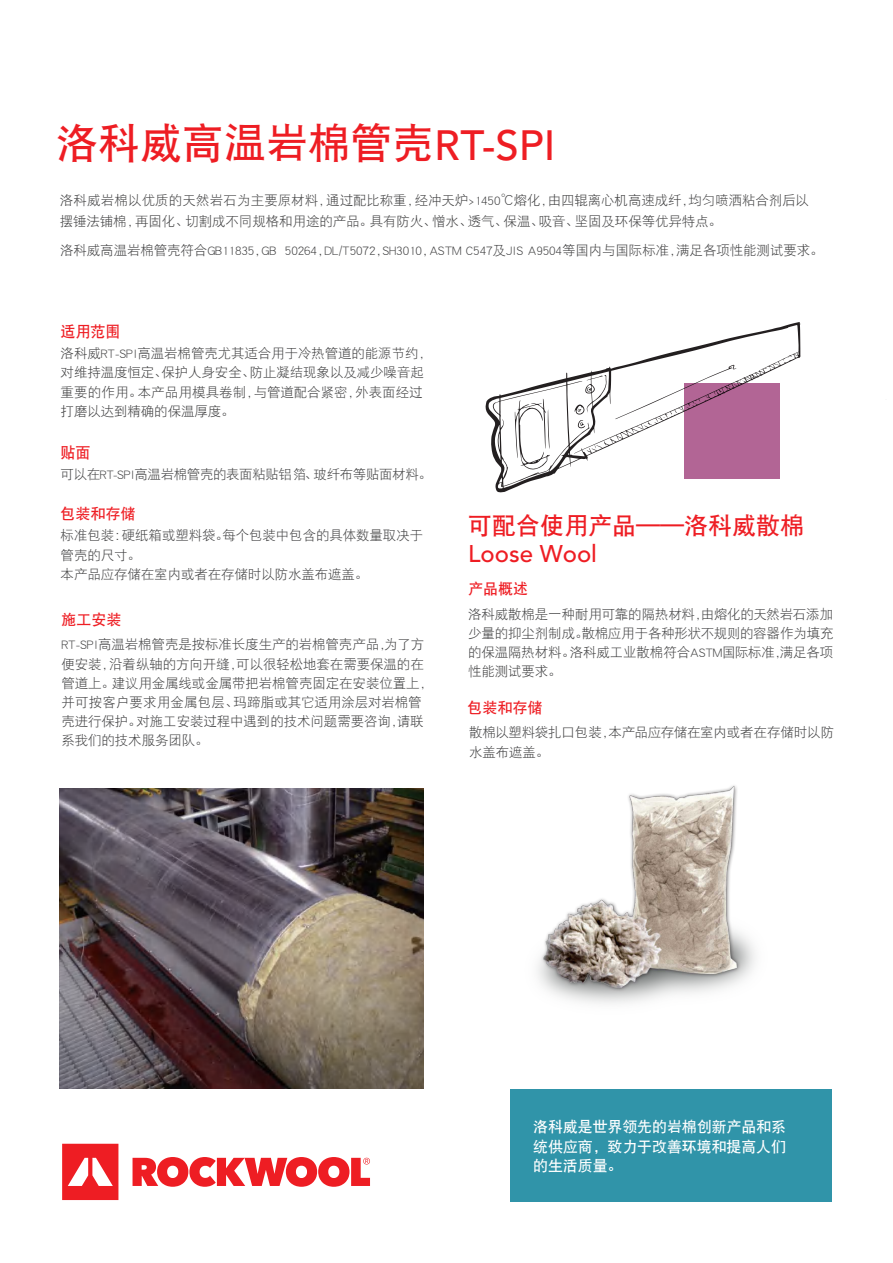
<style>
.page{position:relative;width:893px;height:1263px;background:#fff}
.page>*{position:absolute;margin:0;border:0;box-sizing:border-box;transform-origin:0 0}
.t1{font:42px "DFP Hei W7";color:#ee1d23}
.t2{font:24px "DFP Hei W7";color:#ee1d23}
.t3{font:500 24px "Avenir LT Std";color:#ee1d23}
.t4{font:15.45px "DFP Hei W7";color:#ee1d23}
.t5{font:15px/19.5px "DFP Hei W7";letter-spacing:-.01em;color:#fff;text-align:justify}
.t6{font:15px "DFP Hei W7";color:#ee1d23}
.t7{font:13.5px/19.2px "DFP Hei W3";letter-spacing:-.01em;color:#3e3e3f}
.t8{font:13.5px "DFP Hei W3";letter-spacing:-.03em;color:#3e3e3f}
.s1{font-family:"Avenir LT Std";font-weight:500}
</style>
<div class="page">
<div style="left:510px;top:1089px;width:322px;height:112px;background:#3094a9"></div>
<svg style="left:62px;top:1144px;width:56px;height:56px"></svg>
<svg style="left:133px;top:1157px;width:237px;height:30px"></svg>
<svg style="left:485px;top:322px;width:316px;height:170px"></svg>
<svg style="left:515px;top:399px;width:35px;height:71px"></svg>
<svg style="left:594px;top:445px;width:8px;height:3px"></svg>
<svg style="left:615px;top:365px;width:128px;height:54px"></svg>
<svg style="left:574px;top:404px;width:11px;height:24px"></svg>
<div style="left:684px;top:383px;width:95px;height:96px;background:#b26595"></div>
<img style="left:60px;top:788px;width:363px;height:301px">
<img style="left:537px;top:785px;width:219px;height:219px">
<h1 class="t1" style="left:56px;top:122px;width:501px">洛科威高温岩棉管壳<span class="s1">RT-SPI</span></h1>
<p class="t7" style="left:60px;top:190px;width:751px;line-height:21px">洛科威岩棉以优质的天然岩石为主要原材料，通过配比称重，经冲天炉&gt;1450℃熔化，由四辊离心机高速成纤，均匀喷洒粘合剂后以摆锤法铺棉，再固化、切割成不同规格和用途的产品。具有防火、憎水、透气、保温、吸音、坚固及环保等优异特点。</p>
<p class="t7" style="left:60px;top:240px;width:765px">洛科威高温岩棉管壳符合GB11835，GB 50264，DL/T5072，SH3010，ASTM C547及JIS A9504等国内与国际标准，满足各项性能测试要求。</p>
<p class="t4" style="left:61px;top:324px;width:61px">适用范围</p>
<p class="t7" style="left:61px;top:344px;width:373px">洛科威RT-SPI高温岩棉管壳尤其适合用于冷热管道的能源节约，对维持温度恒定、保护人身安全、防止凝结现象以及减少噪音起重要的作用。本产品用模具卷制，与管道配合紧密，外表面经过打磨以达到精确的保温厚度。</p>
<p class="t4" style="left:61px;top:445px;width:31px">贴面</p>
<p class="t8" style="left:61px;top:467px;width:373px">可以在RT-SPI高温岩棉管壳的表面粘贴铝箔、玻纤布等贴面材料。</p>
<p class="t6" style="left:61px;top:506px;width:76px">包装和存储</p>
<p class="t7" style="left:61px;top:526px;width:364px">标准包装：硬纸箱或塑料袋。每个包装中包含的具体数量取决于管壳的尺寸。<br>本产品应存储在室内或者在存储时以防水盖布遮盖。</p>
<p class="t6" style="left:61px;top:612px;width:61px">施工安装</p>
<p class="t7" style="left:61px;top:635px;width:373px">RT-SPI高温岩棉管壳是按标准长度生产的岩棉管壳产品，为了方便安装，沿着纵轴的方向开缝，可以很轻松地套在需要保温的在管道上。建议用金属线或金属带把岩棉管壳固定在安装位置上，并可按客户要求用金属包层、玛蹄脂或其它适用涂层对岩棉管壳进行保护。对施工安装过程中遇到的技术问题需要咨询，请联系我们的技术服务团队。</p>
<h2 class="t2" style="left:468px;top:513px;width:337px">可配合使用产品——洛科威散棉</h2>
<h2 class="t3" style="left:468px;top:539px;width:130px">Loose Wool</h2>
<p class="t6" style="left:468px;top:581px;width:61px">产品概述</p>
<p class="t7" style="left:468px;top:604px;width:367px;text-align:justify">洛科威散棉是一种耐用可靠的隔热材料，由熔化的天然岩石添加少量的抑尘剂制成。散棉应用于各种形状不规则的容器作为填充的保温隔热材料。洛科威工业散棉符合ASTM国际标准，满足各项性能测试要求。</p>
<p class="t6" style="left:467px;top:700px;width:76px">包装和存储</p>
<p class="t7" style="left:469px;top:723px;width:367px">散棉以塑料袋扎口包装，本产品应存储在室内或者在存储时以防水盖布遮盖。</p>
<p class="t5" style="left:533px;top:1117px;width:254px">洛科威是世界领先的岩棉创新产品和系统供应商，致力于改善环境和提高人们的生活质量。</p>
</div>
